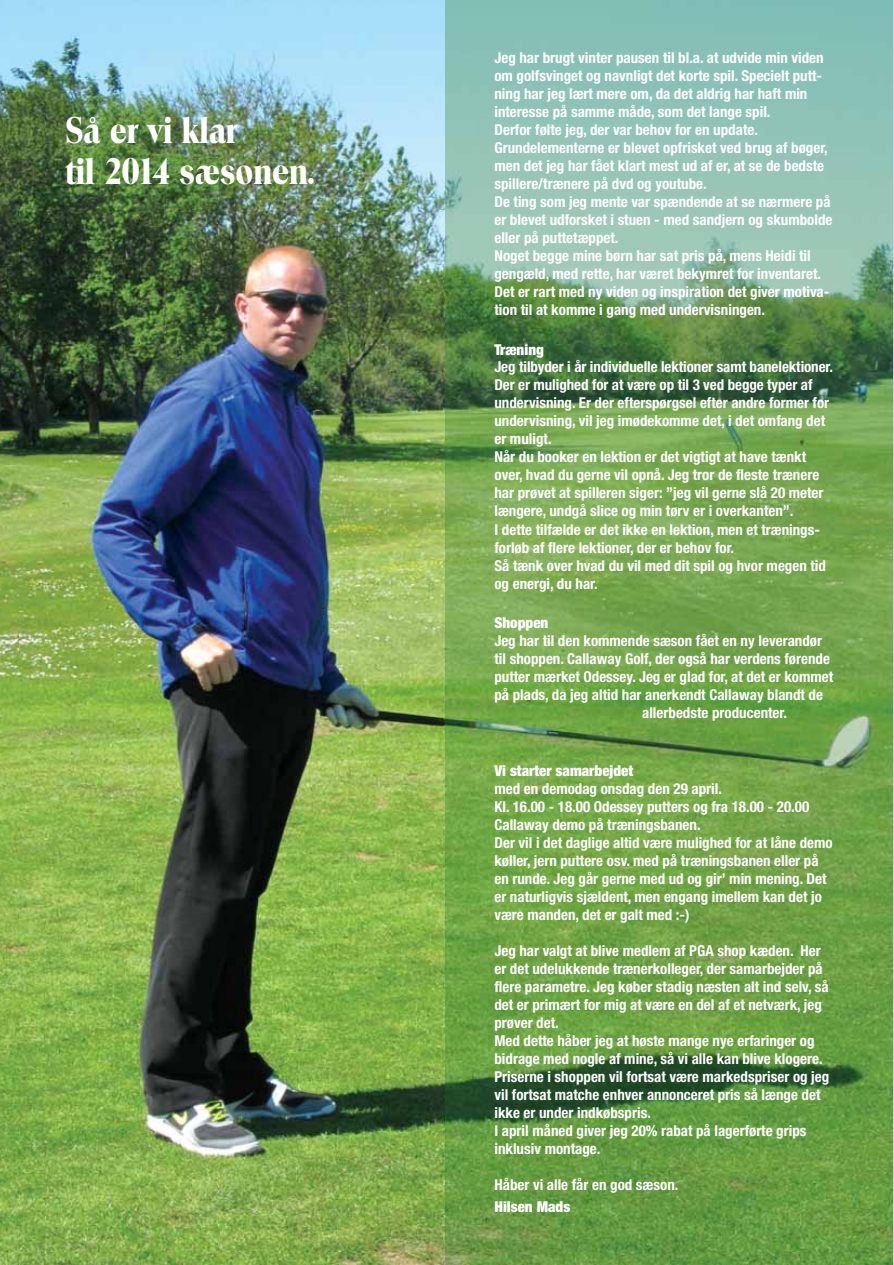
<style>
.page{position:relative;width:894px;height:1265px;background:#fff}
.page>*{position:absolute;margin:0;border:0;box-sizing:border-box;transform-origin:0 0}
.t1{font:700 36px/40.5px "Toledo";color:#fff;scale:.9 1}
.t2{font:700 condensed 15px/18px "Helvetica Neue";color:#fff}
.t3{font:900 condensed 15px "Helvetica Neue";color:#fff}
</style>
<div class="page">
<hr style="left:893px;top:0;width:1px;height:1264px;background:#d2d3e2">
<img style="left:0;top:0;width:892px;height:1264px">
<img style="left:445px;top:0;width:446px;height:1264px">
<h1 class="t1" style="left:65px;top:112px;width:278px">Så er vi klar<br>til 2014 sæsonen.</h1>
<p class="t2" style="left:494px;top:49px;width:339px">Jeg har brugt vinter pausen til bl.a. at udvide min viden om golfsvinget og navnligt det korte spil. Specielt putt&shy;ning har jeg lært mere om, da det aldrig har haft min interesse på samme måde, som det lange spil.<br>Derfor følte jeg, der var behov for en update.<br>Grundelementerne er blevet opfrisket ved brug af bøger, men det jeg har fået klart mest ud af er, at se de bedste spillere/trænere på dvd og youtube.<br>De ting som jeg mente var spændende at se nærmere på er blevet udforsket i stuen - med sandjern og skumbolde eller på puttetæppet.<br>Noget begge mine børn har sat pris på, mens Heidi til gengæld, med rette, har været bekymret for inventaret.<br>Det er rart med ny viden og inspiration det giver motiva&shy;tion til at komme i gang med undervisningen.</p>
<p class="t3" style="left:494px;top:344px;width:51px">Træning</p>
<p class="t2" style="left:494px;top:359px;width:340px">Jeg tilbyder i år individuelle lektioner samt banelektioner.<br>Der er mulighed for at være op til 3 ved begge typer af undervisning. Er der efterspørgsel efter andre former for undervisning, vil jeg imødekomme det, i det omfang det er muligt.<br>Når du booker en lektion er det vigtigt at have tænkt over, hvad du gerne vil opnå. Jeg tror de fleste trænere har prøvet at spilleren siger: ”jeg vil gerne slå 20 meter længere, undgå slice og min tørv er i overkanten”.<br>I dette tilfælde er det ikke en lektion, men et trænings&shy;forløb af flere lektioner, der er behov for.<br>Så tænk over hvad du vil med dit spil og hvor megen tid og energi, du har.</p>
<p class="t3" style="left:494px;top:617px;width:55px">Shoppen</p>
<p class="t2" style="left:494px;top:633px;width:329px">Jeg har til den kommende sæson fået en ny leverandør</p>
<p class="t2" style="left:494px;top:651px;width:337px">til shoppen. Callaway Golf, der også har verdens førende</p>
<p class="t2" style="left:494px;top:669px;width:340px">putter mærket Odessey. Jeg er glad for, at det er kommet</p>
<p class="t2" style="left:494px;top:687px;width:330px">på plads, da jeg altid har anerkendt Callaway blandt de</p>
<p class="t2" style="left:642px;top:705px;width:146px">allerbedste producenter.</p>
<p class="t3" style="left:494px;top:765px;width:140px">Vi starter samarbejdet</p>
<p class="t2" style="left:494px;top:780px;width:340px">med en demodag onsdag den 29 april.<br>Kl. 16.00 - 18.00 Odessey putters og fra 18.00 - 20.00<br>Callaway demo på træningsbanen.<br>Der vil i det daglige altid være mulighed for at låne demo køller, jern puttere osv. med på træningsbanen eller på en runde. Jeg går gerne med ud og gir’ min mening. Det er naturligvis sjældent, men engang imellem kan det jo være manden, det er galt med :-)</p>
<p class="t2" style="left:494px;top:942px;width:336px">Jeg har valgt at blive medlem af PGA shop kæden. Her er det udelukkende trænerkolleger, der samarbejder på flere parametre. Jeg køber stadig næsten alt ind selv, så det er primært for mig at være en del af et netværk, jeg prøver det.<br>Med dette håber jeg at høste mange nye erfaringer og bidrage med nogle af mine, så vi alle kan blive klogere.<br>Priserne i shoppen vil fortsat være markedspriser og jeg vil fortsat matche enhver annonceret pris så længe det ikke er under indkøbspris.<br>I april måned giver jeg 20% rabat på lagerførte grips inklusiv montage.</p>
<p class="t2" style="left:494px;top:1176px;width:185px">Håber vi alle får en god sæson.</p>
<p class="t3" style="left:494px;top:1201px;width:77px">Hilsen Mads</p>
</div>
